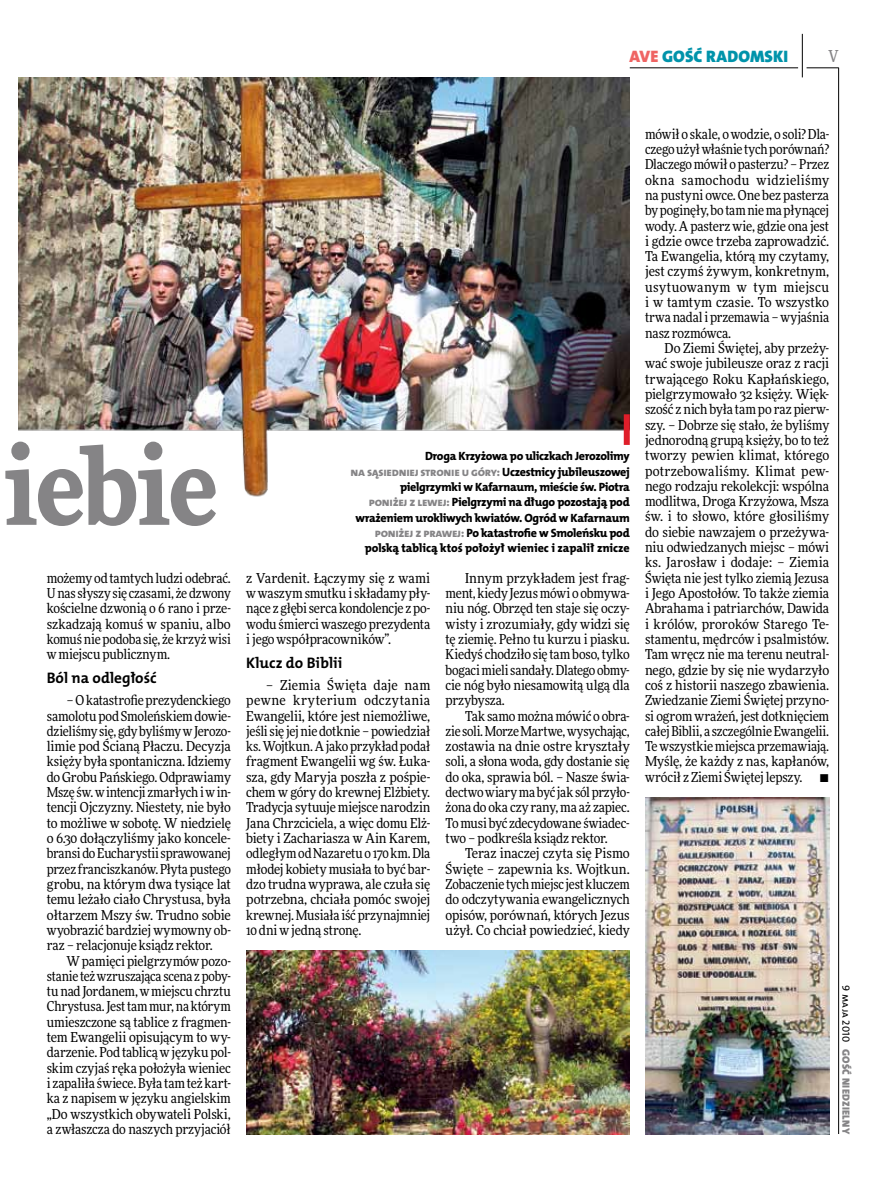
<style>
.page{position:relative;width:893px;height:1191px;background:#fff}
.page>*{position:absolute;margin:0;border:0;box-sizing:border-box;transform-origin:0 0}
.t1{font:900 106.5px "Freeday Narrow";letter-spacing:-.02em;color:#858486}
.t2{font:16.65px "The Mix HP9 Blk";letter-spacing:.01em;color:#0093aa}
.t3{font:500 16.5px "Freeday Narrow";color:#858486;scale:.9 1}
.t4{font:15.3px "The Mix HP7 Bld";color:#000}
.t5{font:13.65px/15.3px "Freeday Narrow News";letter-spacing:-.01em;color:#000;text-align:justify}
.t6{font:12px/15.3px "The Mix HP8 Ex Bld";letter-spacing:-.025em;color:#000;text-align:right}
.t7{font:10.5px "The Mix HP9 Blk";letter-spacing:.025em;color:#858486}
.t8{font:10.5px "The Mix HP5 Plain";color:#000}
.s1{color:#ef6463}
.s2{color:#858486}
</style>
<div class="page">
<hr style="left:806px;top:68px;width:33px;height:1px;background:#000">
<hr style="left:630px;top:68px;width:168px;height:1px;background:#000">
<hr style="left:838px;top:68px;width:1px;height:1066px;background:#000">
<hr style="left:802px;top:34px;width:1px;height:43px;background:#000">
<img style="left:18px;top:77px;width:612px;height:420px">
<img style="left:645px;top:797px;width:184px;height:337px">
<img style="left:246px;top:950px;width:384px;height:184px">
<div style="left:624px;top:414px;width:6px;height:31px;background:#df1e2a"></div>
<p class="t2" style="left:629px;top:46px;width:160px"><span class="s1">AVE</span> GOŚĆ RADOMSKI</p>
<p class="t3" style="left:828px;top:46px;width:13px">V</p>
<h1 class="t1" style="left:3px;top:417px;width:216px">iebie</h1>
<p class="t6" style="left:350px;top:448px;width:281px">Droga Krzyżowa po uliczkach Jerozolimy<br><span class="s2">na sąsiedniej stronie u góry:</span> Uczestnicy jubileuszowej pielgrzymki w Kafarnaum, mieście św. Piotra<br><span class="s2">poniżej z lewej:</span> Pielgrzymi na długo pozostają pod wrażeniem urokliwych kwiatów. Ogród w Kafarnaum <span class="s2">poniżej z prawej:</span> Po katastrofie w Smoleńsku pod polską tablicą ktoś położył wieniec i zapalił znicze</p>
<p class="t5" style="left:47px;top:570px;width:186px">możemy od tamtych ludzi odebrać.<br>U nas słyszy się czasami, że dzwony kościelne dzwonią o 6 rano i prze&shy;szkadzają komuś w spaniu, albo komuś nie podoba się, że krzyż wisi w miejscu publicznym.</p>
<p class="t4" style="left:47px;top:668px;width:111px">Ból na odległość</p>
<p class="t5" style="left:47px;top:692px;width:186px;text-indent:20px">– O katastrofie prezydenckiego samolotu pod Smoleńskiem dowie&shy;dzieliśmy się, gdy byliśmy w Jerozo&shy;limie pod Ścianą Płaczu. Decyzja księży była spontaniczna. Idziemy do Grobu Pańskiego. Odprawiamy Mszę św. w intencji zmarłych i w in&shy;tencji Ojczyzny. Niestety, nie było to możliwe w sobotę. W niedzielę o 6.30 dołączyliśmy jako koncele&shy;bransi do Eucharystii sprawowanej przez franciszkanów. Płyta pustego grobu, na którym dwa tysiące lat temu leżało ciało Chrystusa, była ołtarzem Mszy św. Trudno sobie wyobrazić bardziej wymowny ob&shy;raz – relacjonuje ksiądz rektor.</p>
<p class="t5" style="left:47px;top:953px;width:186px;text-indent:20px">W pamięci pielgrzymów pozo&shy;stanie też wzruszająca scena z poby&shy;tu nad Jordanem, w miejscu chrztu Chrystusa. Jest tam mur, na którym umieszczone są tablice z fragmen&shy;tem Ewangelii opisującym to wy&shy;darzenie. Pod tablicą w języku pol&shy;skim czyjaś ręka położyła wieniec i zapaliła świece. Była tam też kart&shy;ka z napisem w języku angielskim „Do wszystkich obywateli Polski, a zwłaszcza do naszych przyjaciół</p>
<p class="t5" style="left:246px;top:570px;width:186px">z Vardenit. Łączymy się z wami w waszym smutku i składamy pły&shy;nące z głębi serca kondolencje z po&shy;wodu śmierci waszego prezydenta i jego współpracowników”.</p>
<p class="t4" style="left:246px;top:653px;width:98px">Klucz do Biblii</p>
<p class="t5" style="left:246px;top:677px;width:186px;text-indent:20px">– Ziemia Święta daje nam pewne kryterium odczytania Ewangelii, które jest niemożliwe, jeśli się jej nie dotknie – powiedział ks. Wojtkun. A jako przykład podał fragment Ewangelii wg św. Łuka&shy;sza, gdy Maryja poszła z pośpie&shy;chem w góry do krewnej Elżbiety.<br>Tradycja sytuuje miejsce narodzin Jana Chrzciciela, a więc domu Elż&shy;biety i Zachariasza w Ain Karem, odległym od Nazaretu o 170 km. Dla młodej kobiety musiała to być bar&shy;dzo trudna wyprawa, ale czuła się potrzebna, chciała pomóc swojej krewnej. Musiała iść przynajmniej 10 dni w jedną stronę.</p>
<p class="t5" style="left:446px;top:570px;width:186px;text-indent:20px">Innym przykładem jest frag&shy;ment, kiedy Jezus mówi o obmywa&shy;niu nóg. Obrzęd ten staje się oczy&shy;wisty i zrozumiały, gdy widzi się tę ziemię. Pełno tu kurzu i piasku.<br>Kiedyś chodziło się tam boso, tylko bogaci mieli sandały. Dlatego obmy&shy;cie nóg było niesamowitą ulgą dla przybysza.</p>
<p class="t5" style="left:446px;top:708px;width:186px;text-indent:20px">Tak samo można mówić o obra&shy;zie soli. Morze Martwe, wysychając, zostawia na dnie ostre kryształy soli, a słona woda, gdy dostanie się do oka, sprawia ból. – Nasze świa&shy;dectwo wiary ma być jak sól przyło&shy;żona do oka czy rany, ma aż zapiec.<br>To musi być zdecydowane świadec&shy;two – podkreśla ksiądz rektor.</p>
<p class="t5" style="left:446px;top:845px;width:186px;text-indent:20px">Teraz inaczej czyta się Pismo Święte – zapewnia ks. Wojtkun.<br>Zobaczenie tych miejsc jest kluczem do odczytywania ewangelicznych opisów, porównań, których Jezus użył. Co chciał powiedzieć, kiedy</p>
<p class="t5" style="left:645px;top:126px;width:186px">mówił o skale, o wodzie, o soli? Dla&shy;czego użył właśnie tych porównań?<br>Dlaczego mówił o pasterzu? – Przez okna samochodu widzieliśmy na pustyni owce. One bez pasterza by poginęły, bo tam nie ma płynącej wody. A pasterz wie, gdzie ona jest i gdzie owce trzeba zaprowadzić.<br>Ta Ewangelia, którą my czytamy, jest czymś żywym, konkretnym, usytuowanym w tym miejscu i w tamtym czasie. To wszystko trwa nadal i przemawia – wyjaśnia nasz rozmówca.</p>
<p class="t5" style="left:645px;top:340px;width:186px;text-indent:20px">Do Ziemi Świętej, aby przeży&shy;wać swoje jubileusze oraz z racji trwającego Roku Kapłańskiego, pielgrzymowało 32 księży. Więk&shy;szość z nich była tam po raz pierw&shy;szy. – Dobrze się stało, że byliśmy jednorodną grupą księży, bo to też tworzy pewien klimat, którego potrzebowaliśmy. Klimat pew&shy;nego rodzaju rekolekcji: wspólna modlitwa, Droga Krzyżowa, Msza św. i to słowo, które głosiliśmy do siebie nawzajem o przeżywa&shy;niu odwiedzanych miejsc – mówi ks. Jarosław i dodaje: – Ziemia Święta nie jest tylko ziemią Jezusa i Jego Apostołów. To także ziemia Abrahama i patriarchów, Dawida i królów, proroków Starego Te&shy;stamentu, mędrców i psalmistów.<br>Tam wręcz nie ma terenu neutral&shy;nego, gdzie by się nie wydarzyło coś z historii naszego zbawienia.<br>Zwiedzanie Ziemi Świętej przyno&shy;si ogrom wrażeń, jest dotknięciem całej Biblii, a szczególnie Ewangelii.<br>Te wszystkie miejsca przemawiają.<br>Myślę, że każdy z nas, kapłanów, wrócił z Ziemi Świętej lepszy. •</p>
<p class="t8" style="left:853px;top:985px;width:58px;rotate:90deg">9 maja 2010</p>
<p class="t7" style="left:853px;top:1049px;width:86px;rotate:90deg">GOŚĆ NIEDZIELNY</p>
</div>
